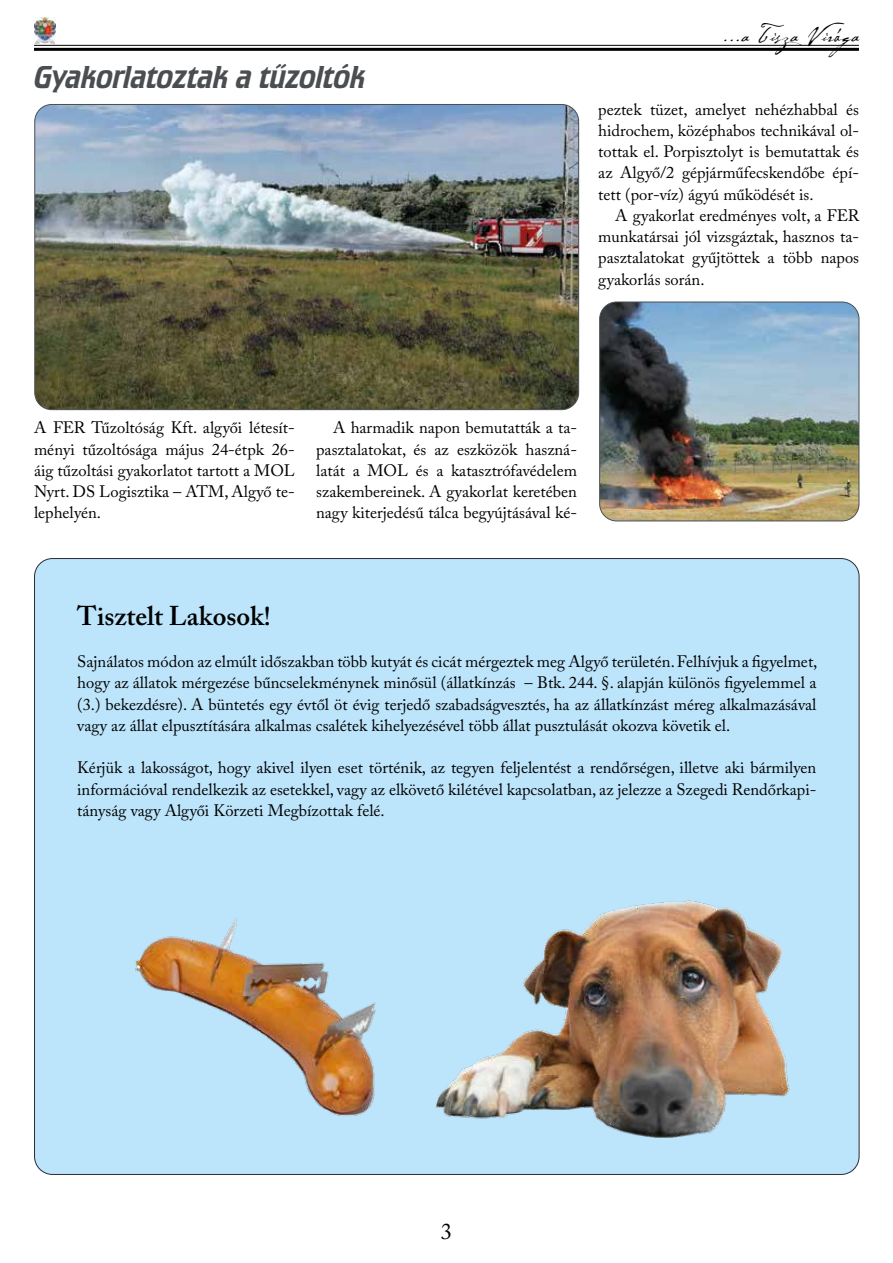
<style>
.page{position:relative;width:893px;height:1263px;background:#fff}
.page>*{position:absolute;margin:0;border:0;box-sizing:border-box;transform-origin:0 0}
.t1{font:33px "Crillee TOT";color:#4b4e51;scale:.93 1}
.t2{font:600 27px "Adobe Caslon Pro";color:#000}
.t3{font:24px "Cezanne";letter-spacing:.04em;color:#000}
.t4{font:22.5px "Adobe Caslon Pro";color:#000}
.t5{font:16.5px/21.3px "Adobe Caslon Pro";color:#000;text-align:justify}
</style>
<div class="page">
<hr style="left:34px;top:45px;width:825px;height:1px;background:#000">
<hr style="left:34px;top:48px;width:825px;height:3px;background:#000">
<img style="left:34px;top:17px;width:21px;height:26px">
<img style="left:35px;top:104px;width:544px;height:306px">
<img style="left:600px;top:302px;width:259px;height:219px">
<div style="left:599px;top:302px;width:260px;height:219px;border:1px solid #4b4e51;border-radius:17px"></div>
<div style="left:35px;top:558px;width:824px;height:616px;background:#bce4fa;border-radius:18px"></div>
<img style="left:35px;top:918px;width:341px;height:256px">
<img style="left:436px;top:900px;width:354px;height:238px">
<h1 class="t1" style="left:34px;top:59px;width:358px">Gyakorlatoztak a tűzoltók</h1>
<h3 class="t3" style="left:723px;top:19px;width:143px">...a Tisza Virága</h3>
<p class="t5" style="left:598px;top:98px;width:262px">peztek tüzet, amelyet nehézhabbal és hidrochem, középhabos technikával ol&shy;tottak el. Porpisztolyt is bemutattak és az Algyő/2 gépjárműfecskendőbe épí&shy;tett (por-víz) ágyú működését is.</p>
<p class="t5" style="left:598px;top:205px;width:262px;text-indent:17px">A gyakorlat eredményes volt, a FER munkatársai jól vizsgáztak, hasznos ta&shy;pasztalatokat gyűjtöttek a több napos gyakorlás során.</p>
<p class="t5" style="left:34px;top:417px;width:262px">A FER Tűzoltóság Kft. algyői létesít&shy;ményi tűzoltósága május 24-étpk 26- áig tűzoltási gyakorlatot tartott a MOL Nyrt. DS Logisztika – ATM, Algyő te&shy;lephelyén.</p>
<p class="t5" style="left:316px;top:417px;width:262px;text-indent:17px">A harmadik napon bemutatták a ta&shy;pasztalatokat, és az eszközök haszná&shy;latát a MOL és a katasztrófavédelem szakembereinek. A gyakorlat keretében nagy kiterjedésű tálca begyújtásával ké-</p>
<h2 class="t2" style="left:77px;top:599px;width:195px">Tisztelt Lakosok!</h2>
<p class="t5" style="left:77px;top:651px;width:742px">Sajnálatos módon az elmúlt időszakban több kutyát és cicát mérgeztek meg Algyő területén. Felhívjuk a figyelmet, hogy az állatok mérgezése bűncselekménynek minősül (állatkínzás – Btk. 244. §. alapján különös figyelemmel a (3.) bekezdésre). A büntetés egy évtől öt évig terjedő szabadságvesztés, ha az állatkínzást méreg alkalmazásával vagy az állat elpusztítására alkalmas csalétek kihelyezésével több állat pusztulását okozva követik el.</p>
<p class="t5" style="left:77px;top:757px;width:741px">Kérjük a lakosságot, hogy akivel ilyen eset történik, az tegyen feljelentést a rendőrségen, illetve aki bármilyen információval rendelkezik az esetekkel, vagy az elkövető kilétével kapcsolatban, az jelezze a Szegedi Rendőrkapi&shy;tányság vagy Algyői Körzeti Megbízottak felé.</p>
<h3 class="t4" style="left:441px;top:1218px;width:13px">3</h3>
</div>
